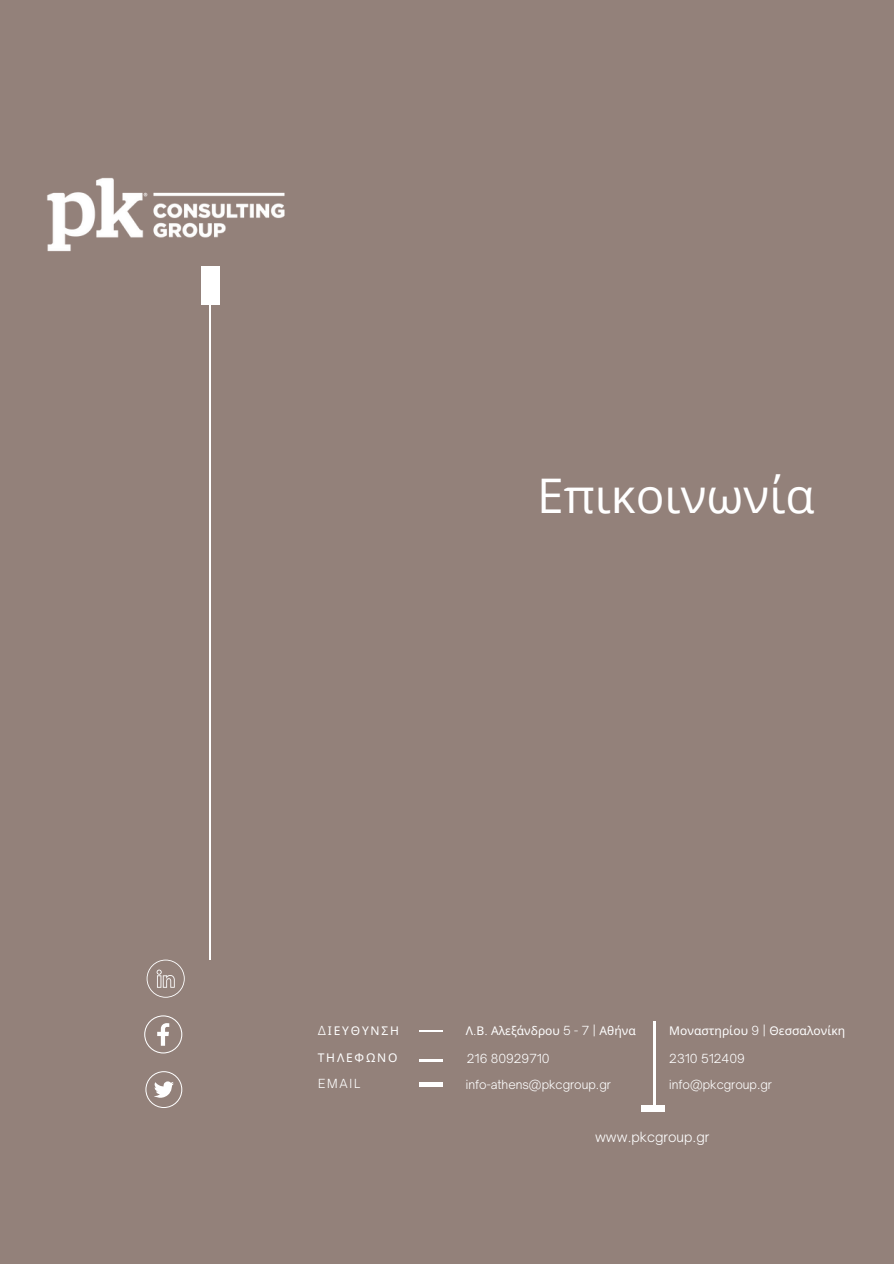
<style>
.page{position:relative;width:894px;height:1264px;background:#fff}
.page>*{position:absolute;margin:0;border:0;box-sizing:border-box;transform-origin:0 0}
.t1{font:47.7px "Open Sans";color:#fff}
.t2{font:300 13.5px "Open Sauce One";color:#fff}
.t3{font:300 12px/26.1px "Open Sauce One";color:#fff}
.t4{font:12px "Noto Sans";color:#fff}
.t5{font:12px "Noto Sans";letter-spacing:.15em;color:#fff}
.s1{font-family:"Open Sauce One";font-weight:300}
</style>
<div class="page">
<div style="left:0;top:0;width:893px;height:1263px;background:#93817a"></div>
<hr style="left:419px;top:1059px;width:24px;height:2px;background:#fff">
<hr style="left:209px;top:266px;width:2px;height:693px;background:#fff">
<div style="left:201px;top:266px;width:19px;height:39px;background:#fff"></div>
<div style="left:419px;top:1081px;width:24px;height:5px;background:#fff"></div>
<div style="left:641px;top:1104px;width:23px;height:7px;background:#fff"></div>
<hr style="left:652px;top:1020px;width:3px;height:87px;background:#fff">
<img style="left:47px;top:177px;width:238px;height:75px">
<svg style="left:419px;top:1030px;width:24px;height:1px"></svg>
<svg style="left:147px;top:959px;width:38px;height:38px"></svg>
<svg style="left:144px;top:1015px;width:38px;height:38px"></svg>
<svg style="left:145px;top:1071px;width:37px;height:36px"></svg>
<h1 class="t1" style="left:537px;top:462px;width:279px">Επικοινωνία</h1>
<p class="t4" style="left:465px;top:1021px;width:171px">Λ<span class="s1">.</span>Β<span class="s1">.</span> Αλεξάνδρου <span class="s1">5 - 7 |</span> Αθήνα</p>
<p class="t4" style="left:669px;top:1021px;width:177px">Μοναστηρίου <span class="s1">9 |</span> Θεσσαλονίκη</p>
<p class="t3" style="left:669px;top:1045px;width:104px">2310 512409 info@pkcgroup.gr</p>
<p class="t5" style="left:318px;top:1022px;width:83px"><span class="s1">Δ</span>ΙΕΥΘΥΝΣΗ</p>
<p class="t5" style="left:318px;top:1048px;width:81px">ΤΗΛΕΦΩΝΟ</p>
<p class="t3" style="left:467px;top:1045px;width:84px">216 80929710</p>
<p class="t3" style="left:318px;top:1070px;width:44px">EMAIL</p>
<p class="t3" style="left:465px;top:1071px;width:146px">info-athens@pkcgroup.gr</p>
<p class="t2" style="left:595px;top:1128px;width:116px">www.pkcgroup.gr</p>
</div>
